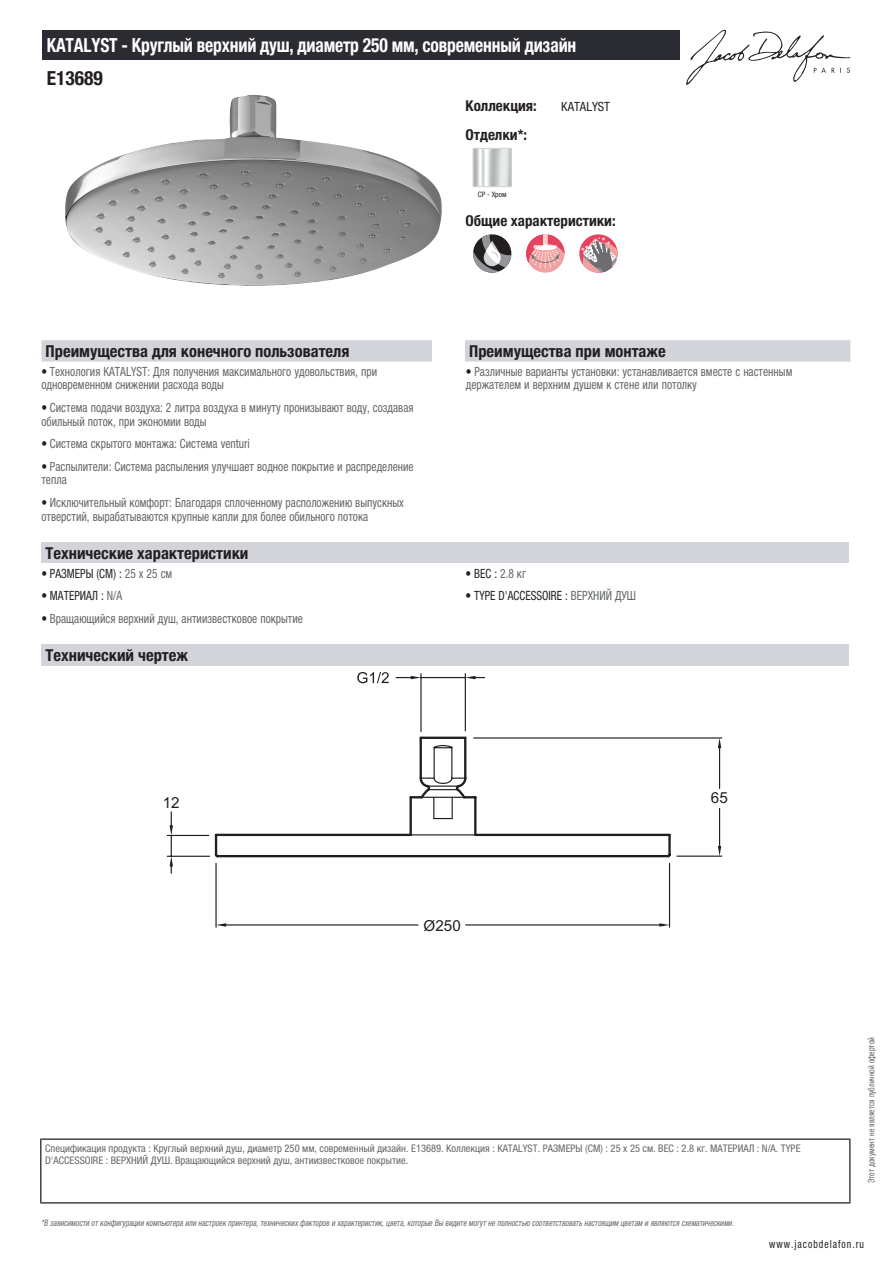
<style>
.page{position:relative;width:893px;height:1263px;background:#fff}
.page>*{position:absolute;margin:0;border:0;box-sizing:border-box;transform-origin:0 0}
.t1{font:700 condensed 19.5px "Helvetica Neue LTCYR";letter-spacing:-.01em;color:#fff;scale:.9 1}
.t2{font:700 condensed 19.5px "Helvetica Neue LTCYR";color:#231f20}
.t3{font:700 condensed 16.5px "Helvetica Neue LTCYR";color:#231f20}
.t4{font:15.15px "Arial";color:#231f20}
.t5{font:700 condensed 15px "Helvetica Neue LTCYR";color:#231f20}
.t6{font:condensed 12.75px/13.5px "Helvetica Neue LTCYR";color:#626568;scale:.9 1}
.t7{font:condensed 12.75px "Helvetica Neue LTCYR";color:#231f20;scale:.9 1}
.t8{font:condensed 12.75px "Helvetica Neue LTCYR";color:#231f20}
.t9{font:condensed 11.25px "Helvetica Neue LTCYR";letter-spacing:.1em;color:#231f20;scale:.87 1}
.t10{font:condensed 10.5px/12px "Helvetica Neue LTCYR";color:#626568}
.t11{font:italic condensed 9px "Helvetica Neue LTCYR";color:#626568;scale:.87 1}
.t12{font:condensed 9px "Helvetica Neue LTCYR";color:#626568;scale:.87 1}
.t13{font:condensed 7.5px "Helvetica Neue LTCYR";color:#231f20}
.s1{color:#231f20}
.s2{color:#626568}
</style>
<div class="page">
<svg style="left:686px;top:30px;width:164px;height:55px"></svg>
<img style="left:65px;top:95px;width:377px;height:191px">
<img style="left:475px;top:150px;width:35px;height:35px">
<div style="left:473px;top:148px;width:39px;height:39px;border:1px solid #d3d4da"></div>
<svg style="left:473px;top:235px;width:38px;height:38px"></svg>
<div style="left:526px;top:234px;width:38px;height:39px;background:#f2a1a1;border-radius:50%"></div>
<svg style="left:526px;top:234px;width:38px;height:34px"></svg>
<svg style="left:579px;top:234px;width:39px;height:39px"></svg>
<svg style="left:581px;top:237px;width:37px;height:36px"></svg>
<div style="left:41px;top:340px;width:809px;height:22px;background:#d3d4da"></div>
<div style="left:432px;top:340px;width:33px;height:22px;background:#fff"></div>
<div style="left:41px;top:542px;width:808px;height:21px;background:#d3d4da"></div>
<div style="left:41px;top:644px;width:808px;height:22px;background:#d3d4da"></div>
<hr style="left:669px;top:863px;width:1px;height:64px;background:#231f20">
<hr style="left:215px;top:863px;width:2px;height:64px;background:#231f20">
<hr style="left:466px;top:924px;width:196px;height:1px;background:#231f20">
<svg style="left:659px;top:923px;width:10px;height:4px"></svg>
<svg style="left:215px;top:673px;width:271px;height:253px"></svg>
<svg style="left:466px;top:676px;width:9px;height:3px"></svg>
<svg style="left:357px;top:672px;width:32px;height:4px"></svg>
<svg style="left:166px;top:676px;width:300px;height:198px"></svg>
<svg style="left:170px;top:857px;width:3px;height:9px"></svg>
<svg style="left:170px;top:737px;width:553px;height:120px"></svg>
<svg style="left:718px;top:738px;width:3px;height:10px"></svg>
<svg style="left:411px;top:735px;width:261px;height:123px"></svg>
<svg style="left:718px;top:846px;width:3px;height:11px"></svg>
<div style="left:43px;top:30px;width:637px;height:30px;background:#2a2c32"></div>
<hr style="left:40px;top:1138px;width:810px;height:2px;background:#040503">
<hr style="left:40px;top:1140px;width:1px;height:62px;background:#040503">
<hr style="left:849px;top:1140px;width:1px;height:62px;background:#040503">
<hr style="left:40px;top:1202px;width:810px;height:1px;background:#040503">
<h1 class="t1" style="left:47px;top:34px;width:590px">KATALYST - Круглый верхний душ, диаметр 250 мм, современный дизайн</h1>
<h1 class="t2" style="left:47px;top:67px;width:58px">E13689</h1>
<p class="t5" style="left:466px;top:97px;width:73px">Коллекция:</p>
<p class="t8" style="left:561px;top:99px;width:50px">KATALYST</p>
<p class="t5" style="left:466px;top:126px;width:63px">Отделки*:</p>
<p class="t13" style="left:478px;top:190px;width:30px">CP - Хром</p>
<p class="t5" style="left:466px;top:212px;width:152px">Общие характеристики:</p>
<p class="t3" style="left:46px;top:342px;width:305px">Преимущества для конечного пользователя</p>
<p class="t3" style="left:469px;top:342px;width:198px">Преимущества при монтаже</p>
<p class="t6" style="left:41px;top:365px;width:374px"><span class="s1">•</span> Технология KATALYST: Для получения максимального удовольствия, при одновременном снижении расхода воды</p>
<p class="t6" style="left:466px;top:365px;width:364px"><span class="s1">•</span> Различные варианты установки: устанавливается вместе с настенным держателем и верхним душем к стене или потолку</p>
<p class="t6" style="left:41px;top:401px;width:415px"><span class="s1">•</span> Система подачи воздуха: 2 литра воздуха в минуту пронизывают воду, создавая обильный поток, при экономии воды</p>
<p class="t6" style="left:41px;top:437px;width:233px"><span class="s1">•</span> Система скрытого монтажа: Система venturi</p>
<p class="t6" style="left:41px;top:460px;width:415px"><span class="s1">•</span> Распылители: Система распыления улучшает водное покрытие и распределение тепла</p>
<p class="t6" style="left:41px;top:496px;width:404px"><span class="s1">•</span> Исключительный комфорт: Благодаря сплоченному расположению выпускных отверстий, вырабатываются крупные капли для более обильного потока</p>
<p class="t3" style="left:46px;top:544px;width:204px">Технические характеристики</p>
<p class="t7" style="left:41px;top:566px;width:147px">• РАЗМЕРЫ (СМ) : <span class="s2">25 x 25 см</span></p>
<p class="t7" style="left:466px;top:566px;width:69px">• ВЕС : <span class="s2">2.8 кг</span></p>
<p class="t7" style="left:41px;top:589px;width:91px">• МАТЕРИАЛ : <span class="s2">N/A</span></p>
<p class="t7" style="left:466px;top:589px;width:191px">• TYPE D'ACCESSOIRE : <span class="s2">ВЕРХНИЙ ДУШ</span></p>
<p class="t6" style="left:41px;top:612px;width:292px"><span class="s1">•</span> Вращающийся верхний душ, антиизвестковое покрытие</p>
<p class="t3" style="left:46px;top:646px;width:144px">Технический чертеж</p>
<p class="t4" style="left:163px;top:792px;width:18px">12</p>
<p class="t4" style="left:424px;top:915px;width:39px">Ø250</p>
<p class="t4" style="left:711px;top:788px;width:18px">65</p>
<p class="t10" style="left:45px;top:1142px;width:757px">Спецификация продукта : Круглый верхний душ, диаметр 250 мм, современный дизайн. E13689. Коллекция : KATALYST. РАЗМЕРЫ (СМ) : 25 x 25 см. ВЕС : 2.8 кг. МАТЕРИАЛ : N/A. TYPE<br>D'ACCESSOIRE : ВЕРХНИЙ ДУШ. Вращающийся верхний душ, антиизвестковое покрытие.</p>
<p class="t11" style="left:41px;top:1218px;width:800px">*В зависимости отконфигурации компьютера или настроек принтера,техническихфакторов и характеристик,цвета,которые Вы видите могутне полностью соответствоватьнастоящим цветам и являются схематическими.</p>
<p class="t12" style="left:866px;top:1183px;width:169px;rotate:-90deg">Этот документ не является публичной офертой</p>
<p class="t9" style="left:769px;top:1237px;width:110px">www.jacobdelafon.ru</p>
</div>
